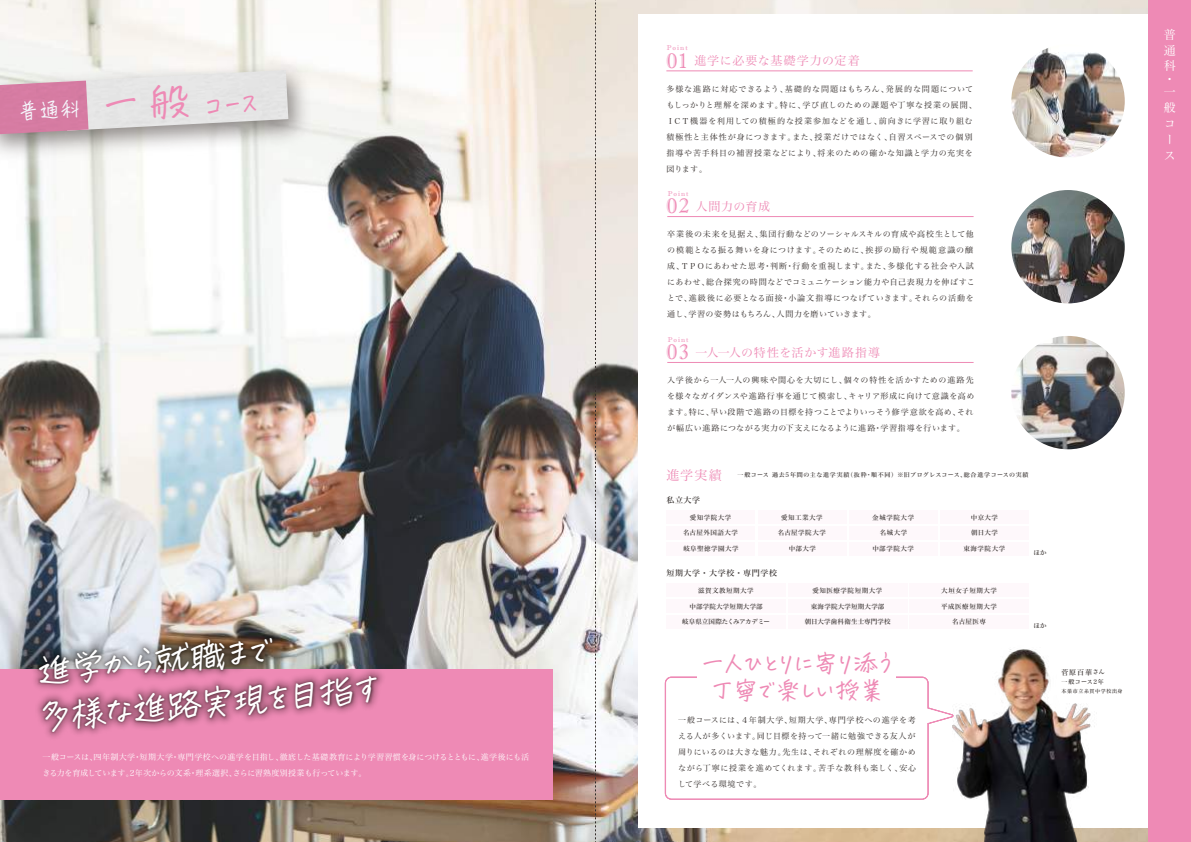
<style>
.page{position:relative;width:1191px;height:842px;background:#fff}
.page>*{position:absolute;margin:0;border:0;box-sizing:border-box;transform-origin:0 0}
.t1{font:34.9px/46.9px "hanatotyoutyo";color:#fff}
.t2{font:24px/27px "hanatotyoutyo";letter-spacing:-.015em;color:#ee8ab5;text-align:center}
.t3{font:21px "Imprint MT Shadow";color:#ee8ab5}
.t4{font:20.8px "hanatotyoutyo";color:#f5f7fc;scale:.92 1}
.t5{font:13px "Hira Min Std W3";color:#ee8ab5}
.t6{font:12px "Hira Min Std W3";letter-spacing:.05em;color:#ee8ab5}
.t7{font:12px "Hira Min Std W3";letter-spacing:.02em;color:#ee8ab5}
.t8{font:12px/16px "Hira Min Std W3";color:#fff;text-align:justify}
.t9{font:8px/16px "Hira Min Std W3";letter-spacing:.075em;color:#332d2b}
.t10{font:8px/16px "Hira Min Std W3";color:#fff}
.t11{font:8px "Hira Min Std W5";letter-spacing:.085em;color:#332d2b}
.t12{font:7px "Imprint MT Shadow";letter-spacing:.155em;color:#ee8ab5}
.t13{font:7px "Hira Min Std W5";color:#332d2b}
.t14{font:6.5px "Hira Min Std W5";letter-spacing:.07em;color:#332d2b}
.t15{font:6.5px "Hira Min Std W5";letter-spacing:.03em;color:#332d2b}
.t16{font:6.5px "Hira Min Std W5";letter-spacing:-.035em;color:#332d2b}
.t17{font:6.5px "Hira Min Std W5";letter-spacing:.025em;color:#332d2b}
.t18{font:6.5px "Hira Min Std W5";letter-spacing:.09em;color:#332d2b}
.t19{font:6.4px "Hira Min Std W5";color:#332d2b}
.t20{font:6px "Hira Min Std W5";letter-spacing:.105em;color:#332d2b}
.t21{font:6px "Hira Min Std W5";letter-spacing:.075em;color:#332d2b}
.t22{font:5px "Hira Min Std W5";letter-spacing:.125em;color:#332d2b}
.s1{font-size:39.2px;color:#ee8ab5}
.s2{font-size:28.4px;color:#ee8ab5}
.s3{font-size:6px}
</style>
<div class="page">
<img style="left:0;top:0;width:1148px;height:842px">
<div style="left:638px;top:14px;width:515px;height:814px;background:#fff"></div>
<div style="left:0;top:669px;width:553px;height:130px;background:#ee8ab5"></div>
<img style="left:27px;top:615px;width:362px;height:54px">
<img style="left:33px;top:619px;width:352px;height:118px">
<hr style="left:666px;top:71px;width:306px;height:1px;background:#ee8ab5">
<hr style="left:667px;top:216px;width:306px;height:1px;background:#ee8ab5">
<hr style="left:667px;top:362px;width:306px;height:1px;background:#ee8ab5">
<div style="left:1148px;top:0;width:43px;height:842px;background:#ee8ab5"></div>
<img style="left:904px;top:649px;width:226px;height:193px">
<div style="left:665px;top:677px;width:263px;height:123px;border:3px solid #ee8ab5;border-radius:5px"></div>
<div style="left:666px;top:678px;width:261px;height:120px;background:#fff;border-radius:5px"></div>
<svg style="left:927px;top:702px;width:28px;height:27px"></svg>
<div style="left:697px;top:664px;width:199px;height:29px;background:#fff"></div>
<img style="left:1011px;top:48px;width:113px;height:109px">
<img style="left:1011px;top:336px;width:113px;height:113px;border-radius:57px">
<img style="left:1011px;top:190px;width:113px;height:113px;border-radius:57px">
<div style="left:757px;top:511px;width:89px;height:13px;background:#fef8fb"></div>
<div style="left:666px;top:511px;width:89px;height:13px;background:#fef8fb"></div>
<div style="left:940px;top:511px;width:89px;height:13px;background:#fef8fb"></div>
<div style="left:757px;top:526px;width:89px;height:13px;background:#fef8fb"></div>
<div style="left:666px;top:526px;width:89px;height:13px;background:#fef8fb"></div>
<div style="left:849px;top:526px;width:88px;height:13px;background:#fef8fb"></div>
<div style="left:940px;top:526px;width:89px;height:13px;background:#fef8fb"></div>
<div style="left:849px;top:511px;width:88px;height:13px;background:#fef8fb"></div>
<div style="left:666px;top:542px;width:89px;height:13px;background:#fef8fb"></div>
<div style="left:757px;top:542px;width:89px;height:13px;background:#fef8fb"></div>
<div style="left:940px;top:542px;width:89px;height:13px;background:#fef8fb"></div>
<div style="left:849px;top:542px;width:88px;height:13px;background:#fef8fb"></div>
<div style="left:666px;top:584px;width:120px;height:13px;background:#fef8fb"></div>
<div style="left:909px;top:584px;width:120px;height:13px;background:#fef8fb"></div>
<div style="left:666px;top:599px;width:120px;height:13px;background:#fef8fb"></div>
<div style="left:788px;top:599px;width:119px;height:13px;background:#fef8fb"></div>
<div style="left:909px;top:599px;width:120px;height:13px;background:#fef8fb"></div>
<div style="left:666px;top:615px;width:120px;height:13px;background:#fef8fb"></div>
<div style="left:788px;top:615px;width:119px;height:13px;background:#fef8fb"></div>
<div style="left:909px;top:615px;width:120px;height:13px;background:#fef8fb"></div>
<div style="left:788px;top:584px;width:119px;height:13px;background:#fef8fb"></div>
<img style="left:0;top:0;width:346px;height:246px">
<img style="left:0;top:70px;width:288px;height:64px">
<svg style="left:595px;top:0;width:1px;height:842px"></svg>
<h3 class="t4" style="left:18px;top:98px;width:262px;rotate:-3deg">普通科 <span class="s1">一般</span><span class="s2">コース</span></h3>
<h1 class="t1" style="left:30px;top:646px;width:346px;rotate:-5deg">進学から就職まで<br>多様な進路実現を目指す</h1>
<p class="t10" style="left:43px;top:749px;width:488px">一般コースは、四年制大学・短期大学・専門学校への進学を目指し、徹底した基礎教育により学習習慣を身につけるとともに、進学後にも活きる力を育成しています。2年次からの文系・理系選択、さらに習熟度別授業も行っています。</p>
<p class="t12" style="left:667px;top:44px;width:22px">Point</p>
<h3 class="t3" style="left:666px;top:48px;width:23px">01</h3>
<p class="t9" style="left:666px;top:80px;width:312px">多様な進路に対応できるよう、基礎的な問題はもちろん、発展的な問題についてもしっかりと理解を深めます。特に、学び直しのための課題や丁寧な授業の展開、ＩＣＴ機器を利用しての積極的な授業参加などを通し、前向きに学習に取り組む積極性と主体性が身につきます。また、授業だけではなく、自習スペースでの個別指導や苦手科目の補習授業などにより、将来のための確かな知識と学力の充実を図ります。</p>
<h3 class="t6" style="left:694px;top:52px;width:167px">進学に必要な基礎学力の定着</h3>
<p class="t12" style="left:668px;top:189px;width:22px">Point</p>
<h3 class="t3" style="left:666px;top:194px;width:24px">02</h3>
<p class="t9" style="left:667px;top:226px;width:309px">卒業後の未来を見据え、集団行動などのソーシャルスキルの育成や高校生として他の模範となる振る舞いを身につけます。そのために、挨拶の励行や規範意識の醸成、ＴＰＯにあわせた思考･判断･行動を重視します。また、多様化する社会や入試にあわせ、総合探究の時間などでコミュニケーション能力や自己表現力を伸ばすことで、進級後に必要となる面接・小論文指導につなげていきます。それらの活動を通し、学習の姿勢はもちろん、人間力を磨いていきます。</p>
<h3 class="t6" style="left:695px;top:198px;width:76px">人間力の育成</h3>
<p class="t12" style="left:667px;top:335px;width:22px">Point</p>
<h3 class="t3" style="left:666px;top:340px;width:24px">03</h3>
<h3 class="t7" style="left:695px;top:344px;width:186px">一人一人の特性を活かす進路指導</h3>
<p class="t9" style="left:667px;top:372px;width:308px;text-align:justify">入学後から一人一人の興味や関心を大切にし、個々の特性を活かすための進路先を様々なガイダンスや進路行事を通じて模索し、キャリア形成に向けて意識を高めます。特に、早い段階で進路の目標を持つことでよりいっそう修学意欲を高め、それが幅広い進路につながる実力の下支えになるように進路・学習指導を行います。</p>
<h3 class="t5" style="left:666px;top:465px;width:57px">進学実績</h3>
<p class="t20" style="left:737px;top:470px;width:292px">一般コース 過去5年間の主な進学実績（抜粋・順不同）※旧プログレスコース、総合進学コースの実績</p>
<p class="t11" style="left:666px;top:494px;width:35px">私立大学</p>
<p class="t14" style="left:690px;top:512px;width:43px">愛知学院大学</p>
<p class="t14" style="left:781px;top:512px;width:43px">愛知工業大学</p>
<p class="t14" style="left:971px;top:512px;width:29px">中京大学</p>
<p class="t14" style="left:683px;top:528px;width:57px">名古屋外国語大学</p>
<p class="t14" style="left:778px;top:528px;width:50px">名古屋学院大学</p>
<p class="t14" style="left:880px;top:528px;width:29px">名城大学</p>
<p class="t14" style="left:971px;top:528px;width:28px">朝日大学</p>
<p class="t14" style="left:872px;top:512px;width:43px">金城学院大学</p>
<p class="t14" style="left:683px;top:544px;width:57px">岐阜聖徳学園大学</p>
<p class="t14" style="left:788px;top:544px;width:29px">中部大学</p>
<p class="t14" style="left:872px;top:544px;width:43px">中部学院大学</p>
<p class="t14" style="left:963px;top:544px;width:43px">東海学院大学</p>
<p class="t11" style="left:666px;top:567px;width:112px">短期大学・大学校・専門学校</p>
<p class="t14" style="left:812px;top:586px;width:71px">愛知医療学院短期大学</p>
<p class="t14" style="left:698px;top:586px;width:57px">滋賀文教短期大学</p>
<p class="t18" style="left:941px;top:586px;width:57px">大垣女子短期大学</p>
<p class="t15" style="left:689px;top:601px;width:75px">中部学院大学短期大学部</p>
<p class="t15" style="left:811px;top:601px;width:75px">東海学院大学短期大学部</p>
<p class="t14" style="left:941px;top:601px;width:57px">平成医療短期大学</p>
<p class="t16" style="left:682px;top:617px;width:89px">岐阜県立国際たくみアカデミー</p>
<p class="t17" style="left:804px;top:617px;width:88px">朝日大学歯科衛生士専門学校</p>
<p class="t14" style="left:952px;top:617px;width:35px">名古屋医専</p>
<h2 class="t2" style="left:700px;top:649px;width:195px">一人ひとりに寄り添う丁寧で楽しい授業</h2>
<p class="t9" style="left:678px;top:711px;width:239px;text-align:justify">一般コースには、４年制大学、短期大学、専門学校への進学を考える人が多くいます。同じ目標を持って一緒に勉強できる友人が周りにいるのは大きな魅力。先生は、それぞれの理解度を確かめながら丁寧に授業を進めてくれます。苦手な教科も楽しく、安心して学べる環境です。</p>
<p class="t19" style="left:1033px;top:548px;width:14px">ほか</p>
<p class="t19" style="left:1033px;top:621px;width:14px">ほか</p>
<p class="t13" style="left:1061px;top:667px;width:45px">菅原百華<span class="s3">さん</span></p>
<p class="t21" style="left:1061px;top:677px;width:44px">一般コース2年</p>
<p class="t22" style="left:1061px;top:687px;width:63px">本巣市立糸貫中学校出身</p>
<h3 class="t8" style="left:1163px;top:26px;width:13px">普通科</h3>
<h3 class="t8" style="left:1178px;top:76px;width:7px;rotate:90deg">･</h3>
<h3 class="t8" style="left:1163px;top:84px;width:13px;text-align:left">一般コース</h3>
</div>
